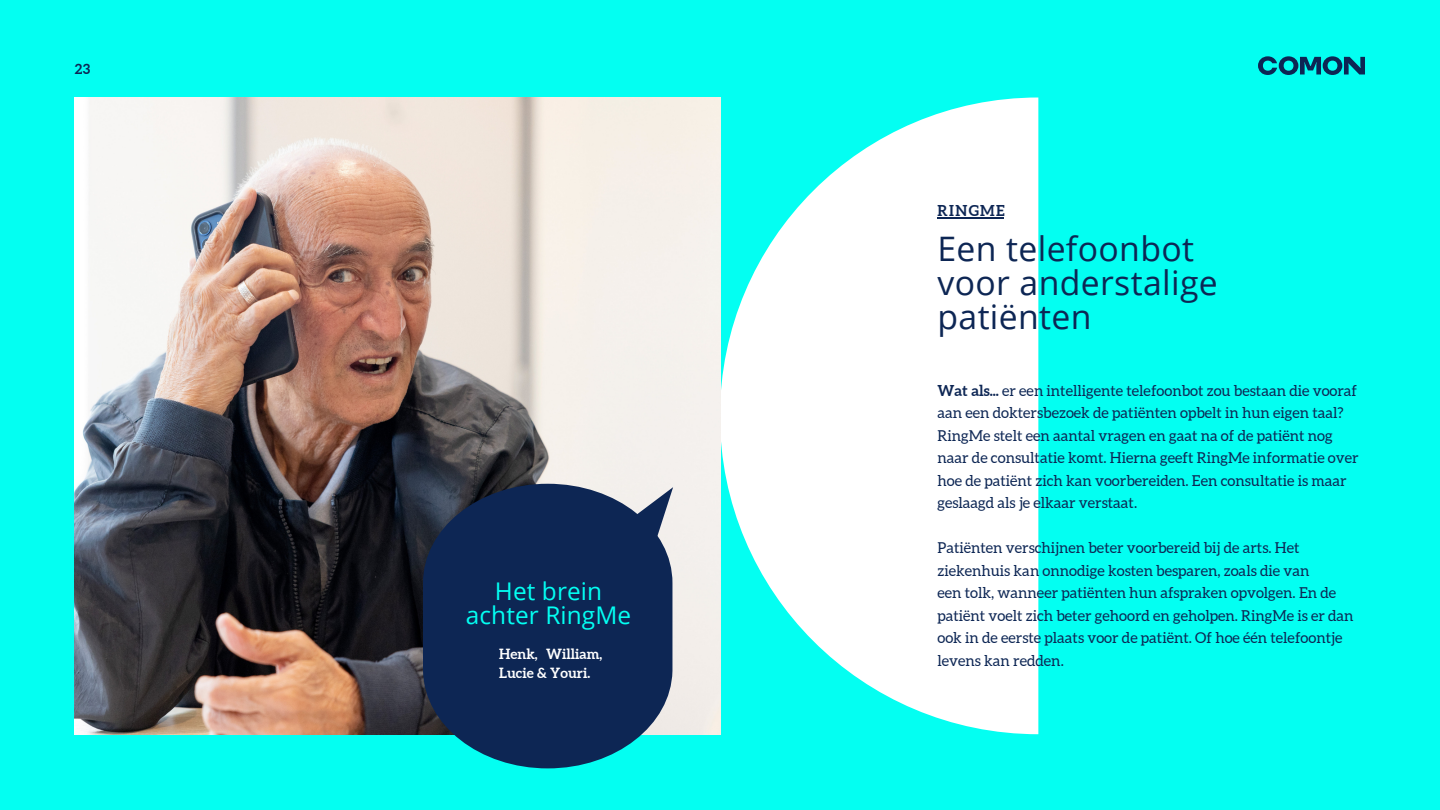
<style>
.page{position:relative;width:1440px;height:810px;background:#03fff2}
.page>*{position:absolute;margin:0;border:0;box-sizing:border-box;transform-origin:0 0}
.t1{font:33.75px/33.8px "Open Sans";letter-spacing:.01em;color:#0d2654}
.t2{font:24.38px/24.2px "Open Sans";letter-spacing:.005em;color:#03fff2;text-align:center}
.t3{font:15px/22.5px "Aleo";color:#0d2654}
.t4{font:700 15px "Aleo";letter-spacing:.09em;color:#0d2654}
.t5{font:700 14.1px/19.1px "Aleo";color:#fff}
.t6{font:700 13.95px "Aleo";color:#0d2654}
.s1{font-weight:700}
</style>
<div class="page">
<svg style="left:720px;top:98px;width:318px;height:636px;fill:#fff"></svg>
<img style="left:75px;top:97px;width:645px;height:637px">
<svg style="left:423px;top:484px;width:249px;height:284px;background:#12375e"></svg>
<svg style="left:612px;top:487px;width:61px;height:59px;background:#697791"></svg>
<hr style="left:938px;top:218px;width:66px;height:1px;background:#0d2654">
<svg style="left:1258px;top:56px;width:107px;height:19px"></svg>
<p class="t6" style="left:75px;top:61px;width:17px">23</p>
<h2 class="t2" style="left:466px;top:579px;width:167px">Het brein achter RingMe</h2>
<p class="t5" style="left:499px;top:644px;width:105px">Henk, William,<br>Lucie &amp; Youri.</p>
<p class="t4" style="left:938px;top:202px;width:69px">RINGME</p>
<h1 class="t1" style="left:938px;top:231px;width:282px">Een telefoonbot voor anderstalige patiënten</h1>
<p class="t3" style="left:938px;top:379px;width:423px"><span class="s1">Wat als...</span> er een intelligente telefoonbot zou bestaan die vooraf aan een doktersbezoek de patiënten opbelt in hun eigen taal?<br>RingMe stelt een aantal vragen en gaat na of de patiënt nog naar de consultatie komt. Hierna geeft RingMe informatie over hoe de patiënt zich kan voorbereiden. Een consultatie is maar geslaagd als je elkaar verstaat.</p>
<p class="t3" style="left:938px;top:537px;width:418px">Patiënten verschijnen beter voorbereid bij de arts. Het ziekenhuis kan onnodige kosten besparen, zoals die van<br>een tolk, wanneer patiënten hun afspraken opvolgen. En de patiënt voelt zich beter gehoord en geholpen. RingMe is er dan ook in de eerste plaats voor de patiënt. Of hoe één telefoontje levens kan redden.</p>
</div>
